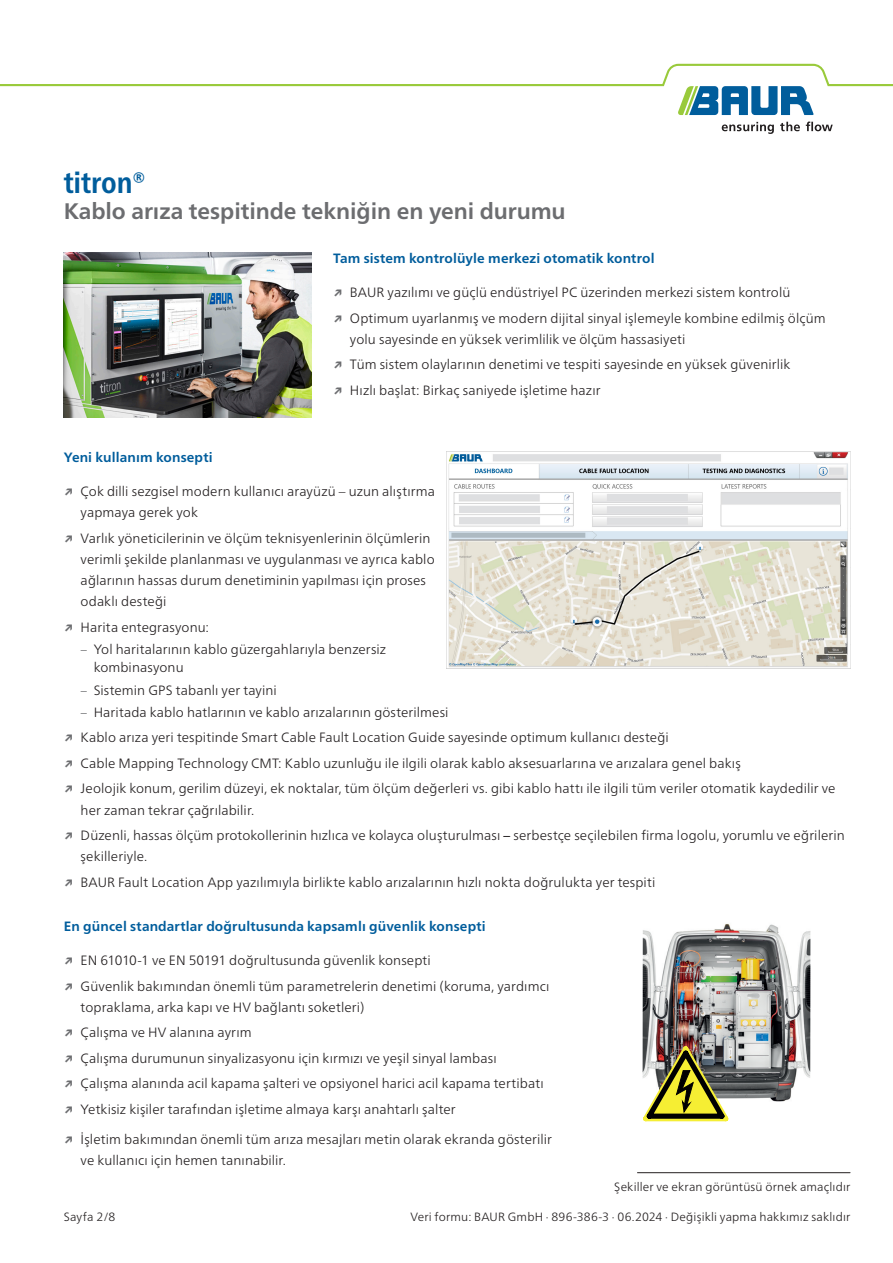
<style>
.page{position:relative;width:893px;height:1263px;background:#fff}
.page>*{position:absolute;margin:0;border:0;box-sizing:border-box;transform-origin:0 0}
.DB_-_Titel_Produktname_blau{font:700 condensed 30px "Frutiger Neue LTW1 G";letter-spacing:-.005em;color:#005d9c}
.DB_-_Aufzählung_USP_Überschrift{font:700 22.5px "Frutiger Neue LTW1 G";letter-spacing:-.005em;color:#6c6d70}
.t1{font:300 13.5px/21.3px "Frutiger Neue LTW1 G";letter-spacing:.005em;color:#231f20}
.DB_-_Condensed_Überschrift{font:700 13.5px "Frutiger Neue LTW1 G";letter-spacing:.01em;color:#005d9c}
.DB_-_Fußnote_rechtsbündig{font:300 12px "Frutiger Neue LTW1 G";letter-spacing:.015em;color:#231f20}
.s1{font-weight:700;color:#6c6d70}
.s2{font-stretch:condensed;color:#6c6d70}
.s3{font-weight:400;font-stretch:condensed}
</style>
<div class="page">
<svg style="left:722px;top:122px;width:52px;height:12px"></svg>
<svg style="left:780px;top:122px;width:20px;height:9px"></svg>
<svg style="left:806px;top:122px;width:27px;height:9px"></svg>
<svg style="left:0;top:64px;width:893px;height:51px"></svg>
<img style="left:64px;top:253px;width:248px;height:165px">
<hr style="left:637px;top:1172px;width:213px;height:1px;background:#231f20">
<img style="left:642px;top:923px;width:168px;height:179px">
<img style="left:642px;top:1042px;width:91px;height:79px">
<img style="left:446px;top:452px;width:404px;height:217px">
<p class="DB_-_Titel_Produktname_blau" style="left:64px;top:160px;width:84px">titron®</p>
<p class="DB_-_Aufzählung_USP_Überschrift" style="left:64px;top:195px;width:503px">Kablo arıza tespitinde tekniğin en yeni durumu</p>
<p class="DB_-_Condensed_Überschrift" style="left:333px;top:248px;width:323px">Tam sistem kontrolüyle merkezi otomatik kontrol</p>
<p class="t1" style="left:333px;top:281px;width:459px"><span class="s1">↗</span> BAUR yazılımı ve güçlü endüstriyel PC üzerinden merkezi sistem kontrolü</p>
<p class="t1" style="left:350px;top:306px;width:477px;text-indent:-17px"><span class="s1">↗</span> Optimum uyarlanmış ve modern dijital sinyal işlemeyle kombine edilmiş ölçüm yolu sayesinde en yüksek verimlilik ve ölçüm hassasiyeti</p>
<p class="t1" style="left:333px;top:353px;width:459px"><span class="s1">↗</span> Tüm sistem olaylarının denetimi ve tespiti sayesinde en yüksek güvenirlik</p>
<p class="t1" style="left:333px;top:378px;width:269px"><span class="s1">↗</span> Hızlı başlat: Birkaç saniyede işletime hazır</p>
<p class="DB_-_Condensed_Überschrift" style="left:64px;top:447px;width:150px">Yeni kullanım konsepti</p>
<p class="t1" style="left:81px;top:480px;width:356px;text-indent:-17px"><span class="s1">↗</span> Çok dilli sezgisel modern kullanıcı arayüzü – uzun alıştırma yapmaya gerek yok</p>
<p class="t1" style="left:81px;top:526px;width:356px;text-indent:-17px"><span class="s1">↗</span> Varlık yöneticilerinin ve ölçüm teknisyenlerinin ölçümlerin verimli şekilde planlanması ve uygulanması ve ayrıca kablo ağlarının hassas durum denetiminin yapılması için proses odaklı desteği</p>
<p class="t1" style="left:64px;top:616px;width:147px"><span class="s1">↗</span> Harita entegrasyonu:</p>
<p class="t1" style="left:94px;top:639px;width:294px;line-height:18px;text-indent:-13px"><span class="s2">–</span> Yol haritalarının kablo güzergahlarıyla benzersiz kombinasyonu</p>
<p class="t1" style="left:81px;top:678px;width:198px"><span class="s2">–</span> Sistemin GPS tabanlı yer tayini</p>
<p class="t1" style="left:81px;top:700px;width:369px"><span class="s2">–</span> Haritada kablo hatlarının ve kablo arızalarının gösterilmesi</p>
<p class="t1" style="left:64px;top:726px;width:607px"><span class="s1">↗</span> Kablo arıza yeri tespitinde Smart Cable Fault Location Guide sayesinde optimum kullanıcı desteği</p>
<p class="t1" style="left:64px;top:751px;width:679px"><span class="s1">↗</span> Cable Mapping Technology CMT: Kablo uzunluğu ile ilgili olarak kablo aksesuarlarına ve arızalara genel bakış</p>
<p class="t1" style="left:81px;top:777px;width:756px;text-indent:-17px"><span class="s1">↗</span> Jeolojik konum, gerilim düzeyi, ek noktalar, tüm ölçüm değerleri vs. gibi kablo hattı ile ilgili tüm veriler otomatik kaydedilir ve her zaman tekrar çağrılabilir.</p>
<p class="t1" style="left:81px;top:824px;width:766px;text-indent:-17px"><span class="s1">↗</span> Düzenli, hassas ölçüm protokollerinin hızlıca ve kolayca oluşturulması <span class="s3">–</span> serbestçe seçilebilen firma logolu, yorumlu ve eğrilerin şekilleriyle.</p>
<p class="t1" style="left:64px;top:870px;width:593px"><span class="s1">↗</span> BAUR Fault Location App yazılımıyla birlikte kablo arızalarının hızlı nokta doğrulukta yer tespiti</p>
<p class="DB_-_Condensed_Überschrift" style="left:64px;top:917px;width:423px">En güncel standartlar doğrultusunda kapsamlı güvenlik konsepti</p>
<p class="t1" style="left:64px;top:949px;width:369px"><span class="s1">↗</span> EN 61010-1 ve EN 50191 doğrultusunda güvenlik konsepti</p>
<p class="t1" style="left:81px;top:974px;width:470px;text-indent:-17px"><span class="s1">↗</span> Güvenlik bakımından önemli tüm parametrelerin denetimi (koruma, yardımcı topraklama, arka kapı ve HV bağlantı soketleri)</p>
<p class="t1" style="left:64px;top:1021px;width:189px"><span class="s1">↗</span> Çalışma ve HV alanına ayrım</p>
<p class="t1" style="left:64px;top:1047px;width:434px"><span class="s1">↗</span> Çalışma durumunun sinyalizasyonu için kırmızı ve yeşil sinyal lambası</p>
<p class="t1" style="left:64px;top:1072px;width:481px"><span class="s1">↗</span> Çalışma alanında acil kapama şalteri ve opsiyonel harici acil kapama tertibatı</p>
<p class="t1" style="left:64px;top:1098px;width:393px"><span class="s1">↗</span> Yetkisiz kişiler tarafından işletime almaya karşı anahtarlı şalter</p>
<p class="t1" style="left:81px;top:1127px;width:473px;text-indent:-17px"><span class="s1">↗</span> İşletim bakımından önemli tüm arıza mesajları metin olarak ekranda gösterilir ve kullanıcı için hemen tanınabilir.</p>
<p class="DB_-_Fußnote_rechtsbündig" style="left:614px;top:1178px;width:238px">Şekiller ve ekran görüntüsü örnek amaçlıdır</p>
<p class="DB_-_Fußnote_rechtsbündig" style="left:64px;top:1208px;width:53px">Sayfa 2/8</p>
<p class="DB_-_Fußnote_rechtsbündig" style="left:410px;top:1208px;width:441px">Veri formu: BAUR GmbH · 896-386-3 · 06.2024 · Değişikli yapma hakkımız saklıdır</p>
</div>
